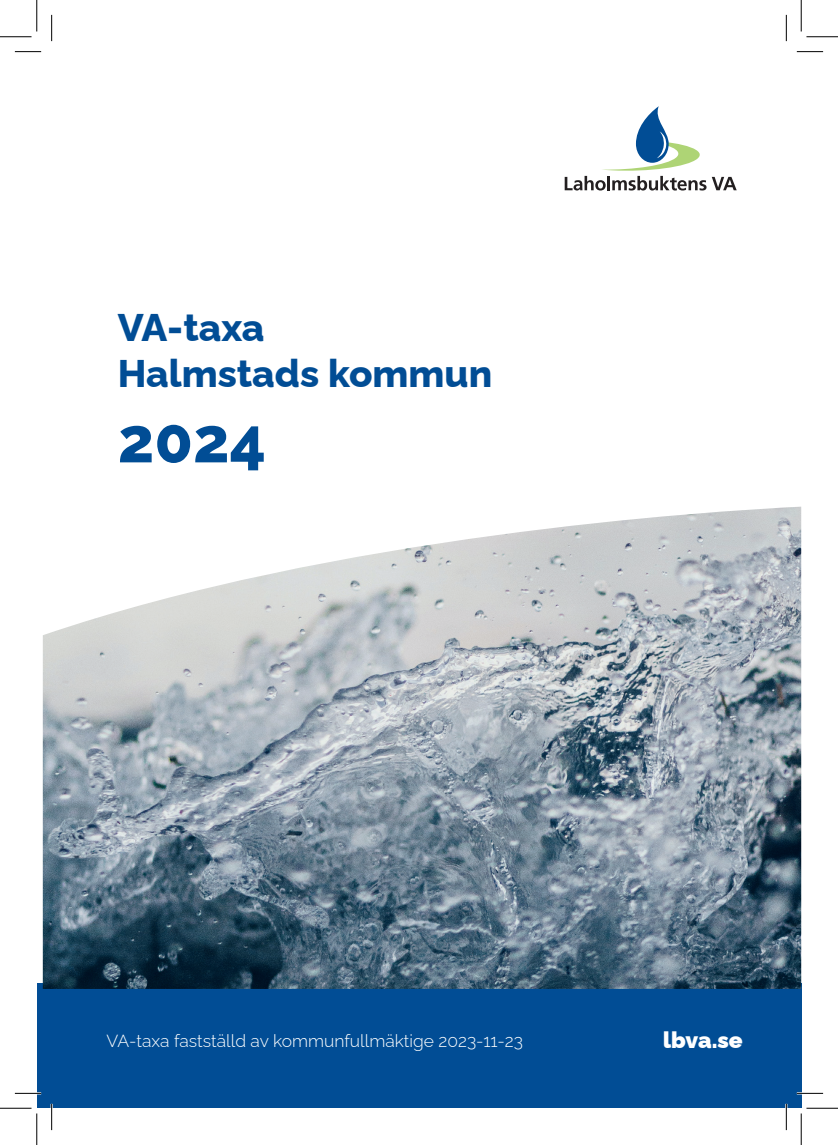
<style>
.page{position:relative;width:838px;height:1145px;background:#fff}
.page>*{position:absolute;margin:0;border:0;box-sizing:border-box;transform-origin:0 0}
.t1{font:800 63px "Raleway";color:#014d95}
.t2{font:800 38.5px/46.2px "Raleway";color:#014d95}
.t3{font:900 22.75px "Raleway";letter-spacing:-.005em;color:#fff}
.t4{font:300 17.5px "Raleway";color:#fff}
</style>
<div class="page">
<svg style="left:564px;top:106px;width:172px;height:85px"></svg>
<div style="left:37px;top:983px;width:764px;height:125px;background:#014d95"></div>
<img style="left:43px;top:507px;width:758px;height:482px">
<hr style="left:15px;top:1092px;width:26px;height:2px;background:#fff">
<hr style="left:796px;top:1092px;width:27px;height:2px;background:#fff">
<hr style="left:51px;top:1104px;width:2px;height:26px;background:#fff">
<hr style="left:785px;top:1104px;width:2px;height:26px;background:#fff">
<svg style="left:15px;top:51px;width:26px;height:1px"></svg>
<svg style="left:796px;top:51px;width:27px;height:1px"></svg>
<svg style="left:15px;top:1093px;width:26px;height:1px"></svg>
<svg style="left:796px;top:1093px;width:27px;height:1px"></svg>
<svg style="left:51px;top:15px;width:1px;height:26px"></svg>
<svg style="left:51px;top:1104px;width:1px;height:26px"></svg>
<svg style="left:786px;top:15px;width:1px;height:26px"></svg>
<svg style="left:786px;top:1104px;width:1px;height:26px"></svg>
<hr style="left:0;top:36px;width:32px;height:1px;background:#000">
<hr style="left:806px;top:36px;width:31px;height:1px;background:#000">
<hr style="left:0;top:1108px;width:32px;height:1px;background:#000">
<hr style="left:806px;top:1108px;width:31px;height:1px;background:#000">
<hr style="left:36px;top:0;width:1px;height:31px;background:#000">
<hr style="left:36px;top:1113px;width:1px;height:32px;background:#000">
<hr style="left:800px;top:0;width:1px;height:31px;background:#000">
<hr style="left:800px;top:1113px;width:1px;height:32px;background:#000">
<h2 class="t2" style="left:118px;top:300px;width:376px">VA-taxa<br>Halmstads kommun</h2>
<h1 class="t1" style="left:118px;top:390px;width:150px">2024</h1>
<p class="t4" style="left:107px;top:1026px;width:418px">VA-taxa fastställd av kommunfullmäktige 2023-11-23</p>
<h3 class="t3" style="left:663px;top:1022px;width:81px">lbva.se</h3>
</div>
